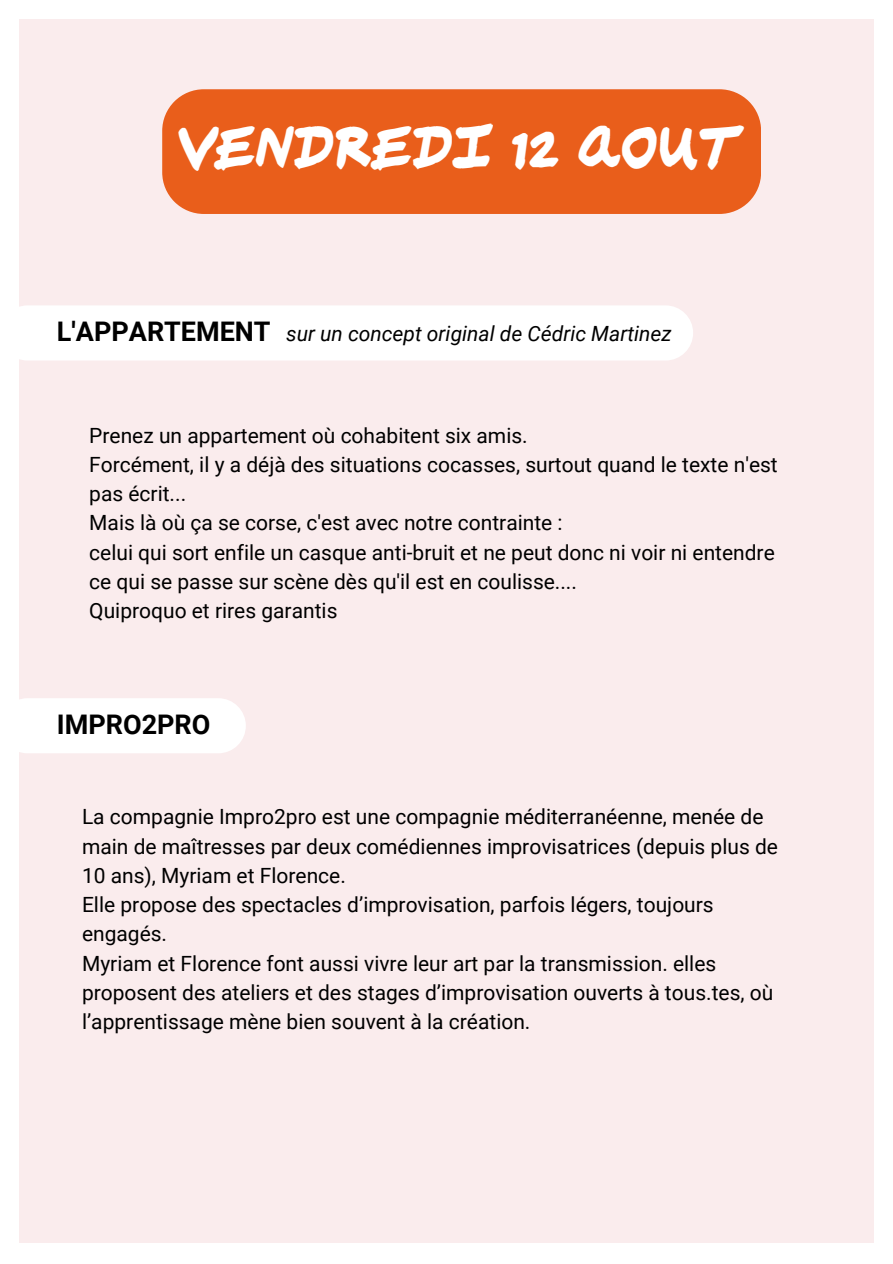
<style>
.page{position:relative;width:893px;height:1264px;background:#fff}
.page>*{position:absolute;margin:0;border:0;box-sizing:border-box;transform-origin:0 0}
.t1{font:31.5px "Big Fat Marker";color:#fff}
.t2{font:700 27px "Roboto";color:#000}
.t3{font:21px/29.2px "Roboto";color:#000}
.t4{font:italic 21px "Roboto";color:#000}
</style>
<div class="page">
<div style="left:19px;top:19px;width:854px;height:1223px;background:#faeced"></div>
<div style="left:162px;top:89px;width:598px;height:125px;background:#e95e1b"></div>
<div style="left:0;top:305px;width:693px;height:55px;background:#fff;border-radius:28px"></div>
<div style="left:0;top:698px;width:246px;height:55px;background:#fff;border-radius:28px"></div>
<p class="t1" style="left:177px;top:136px;width:560px">VENDREDI 12 AOUT</p>
<p class="t2" style="left:57px;top:316px;width:215px">L'APPARTEMENT</p>
<p class="t4" style="left:286px;top:321px;width:387px">sur un concept original de Cédric Martinez</p>
<p class="t3" style="left:89px;top:421px;width:440px">Prenez un appartement où cohabitent six amis.</p>
<p class="t3" style="left:89px;top:450px;width:690px">Forcément, il y a déjà des situations cocasses, surtout quand le texte n'est pas écrit...</p>
<p class="t3" style="left:89px;top:508px;width:475px">Mais là où ça se corse, c'est avec notre contrainte :</p>
<p class="t3" style="left:89px;top:538px;width:687px">celui qui sort enfile un casque anti-bruit et ne peut donc ni voir ni entendre ce qui se passe sur scène dès qu'il est en coulisse....</p>
<p class="t3" style="left:89px;top:596px;width:250px">Quiproquo et rires garantis</p>
<p class="t2" style="left:57px;top:709px;width:155px">IMPRO2PRO</p>
<p class="t3" style="left:82px;top:802px;width:697px">La compagnie Impro2pro est une compagnie méditerranéenne, menée de main de maîtresses par deux comédiennes improvisatrices (depuis plus de<br>10 ans), Myriam et Florence.</p>
<p class="t3" style="left:82px;top:890px;width:633px">Elle propose des spectacles d’improvisation, parfois légers, toujours engagés.</p>
<p class="t3" style="left:82px;top:948px;width:692px">Myriam et Florence font aussi vivre leur art par la transmission. elles proposent des ateliers et des stages d’improvisation ouverts à tous.tes, où l’apprentissage mène bien souvent à la création.</p>
</div>
